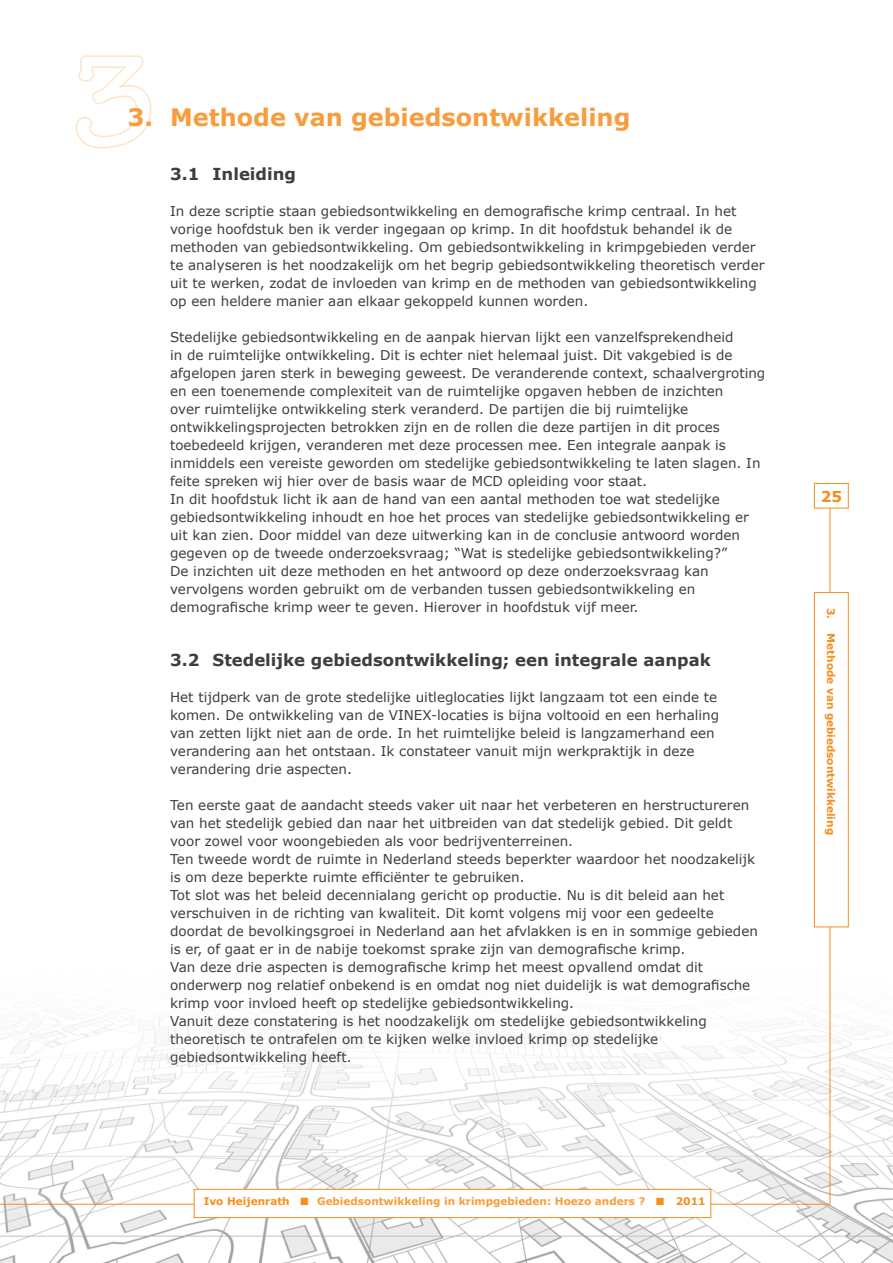
<style>
.page{position:relative;width:893px;height:1263px;background:#fff}
.page>*{position:absolute;margin:0;border:0;box-sizing:border-box;transform-origin:0 0}
._1__hoofdkop{font:700 24px "Verdana";color:#f89d3d}
._2__tussenkop{font:700 16.5px "Verdana";color:#3e3e3f}
.t1{font:700 15px "Verdana";color:#f68e1e}
._3__plattetekst{font:13.5px/18px "Verdana";color:#3e3e3f}
.t2{font:700 10.5px "Verdana";color:#f89d3d}
.t3{font:700 10.5px "Verdana";color:#f68e1e}
.s1{color:#f68e1e}
</style>
<div class="page">
<img style="left:0;top:863px;width:893px;height:400px">
<svg style="left:75px;top:55px;width:77px;height:94px"></svg>
<hr style="left:0;top:1204px;width:829px;height:1px;background:#f68e1e">
<hr style="left:830px;top:497px;width:1px;height:708px;background:#f68e1e">
<div style="left:814px;top:483px;width:35px;height:25px;background:#fff;border:1px solid #f68e1e"></div>
<div style="left:814px;top:592px;width:35px;height:335px;background:#fff;border:1px solid #f68e1e"></div>
<div style="left:194px;top:1189px;width:517px;height:29px;background:#fff;border:1px solid #f68e1e"></div>
<p class="_1__hoofdkop" style="left:128px;top:102px;width:504px">3. Methode van gebiedsontwikkeling</p>
<p class="_2__tussenkop" style="left:170px;top:163px;width:127px">3.1 Inleiding</p>
<p class="_3__plattetekst" style="left:170px;top:202px;width:596px">In deze scriptie staan gebiedsontwikkeling en demografische krimp centraal. In het vorige hoofdstuk ben ik verder ingegaan op krimp. In dit hoofdstuk behandel ik de methoden van gebiedsontwikkeling. Om gebiedsontwikkeling in krimpgebieden verder te analyseren is het noodzakelijk om het begrip gebiedsontwikkeling theoretisch verder uit te werken, zodat de invloeden van krimp en de methoden van gebiedsontwikkeling op een heldere manier aan elkaar gekoppeld kunnen worden.</p>
<p class="_3__plattetekst" style="left:170px;top:328px;width:597px">Stedelijke gebiedsontwikkeling en de aanpak hiervan lijkt een vanzelfsprekendheid<br>in de ruimtelijke ontwikkeling. Dit is echter niet helemaal juist. Dit vakgebied is de afgelopen jaren sterk in beweging geweest. De veranderende context, schaalvergroting en een toenemende complexiteit van de ruimtelijke opgaven hebben de inzichten<br>over ruimtelijke ontwikkeling sterk veranderd. De partijen die bij ruimtelijke ontwikkelingsprojecten betrokken zijn en de rollen die deze partijen in dit proces toebedeeld krijgen, veranderen met deze processen mee. Een integrale aanpak is inmiddels een vereiste geworden om stedelijke gebiedsontwikkeling te laten slagen. In feite spreken wij hier over de basis waar de MCD opleiding voor staat.<br>In dit hoofdstuk licht ik aan de hand van een aantal methoden toe wat stedelijke gebiedsontwikkeling inhoudt en hoe het proces van stedelijke gebiedsontwikkeling er uit kan zien. Door middel van deze uitwerking kan in de conclusie antwoord worden gegeven op de tweede onderzoeksvraag; “Wat is stedelijke gebiedsontwikkeling?”</p>
<p class="_3__plattetekst" style="left:170px;top:562px;width:540px">De inzichten uit deze methoden en het antwoord op deze onderzoeksvraag kan vervolgens worden gebruikt om de verbanden tussen gebiedsontwikkeling en demografische krimp weer te geven. Hierover in hoofdstuk vijf meer.</p>
<p class="_2__tussenkop" style="left:170px;top:649px;width:542px">3.2 Stedelijke gebiedsontwikkeling; een integrale aanpak</p>
<p class="_3__plattetekst" style="left:170px;top:688px;width:551px">Het tijdperk van de grote stedelijke uitleglocaties lijkt langzaam tot een einde te komen. De ontwikkeling van de VINEX-locaties is bijna voltooid en een herhaling van zetten lijkt niet aan de orde. In het ruimtelijke beleid is langzamerhand een verandering aan het ontstaan. Ik constateer vanuit mijn werkpraktijk in deze verandering drie aspecten.</p>
<p class="_3__plattetekst" style="left:170px;top:796px;width:581px">Ten eerste gaat de aandacht steeds vaker uit naar het verbeteren en herstructureren van het stedelijk gebied dan naar het uitbreiden van dat stedelijk gebied. Dit geldt voor zowel voor woongebieden als voor bedrijventerreinen.</p>
<p class="_3__plattetekst" style="left:170px;top:850px;width:587px">Ten tweede wordt de ruimte in Nederland steeds beperkter waardoor het noodzakelijk is om deze beperkte ruimte efficiënter te gebruiken.</p>
<p class="_3__plattetekst" style="left:170px;top:886px;width:589px">Tot slot was het beleid decennialang gericht op productie. Nu is dit beleid aan het verschuiven in de richting van kwaliteit. Dit komt volgens mij voor een gedeelte doordat de bevolkingsgroei in Nederland aan het afvlakken is en in sommige gebieden is er, of gaat er in de nabije toekomst sprake zijn van demografische krimp.</p>
<p class="_3__plattetekst" style="left:170px;top:958px;width:582px">Van deze drie aspecten is demografische krimp het meest opvallend omdat dit onderwerp nog relatief onbekend is en omdat nog niet duidelijk is wat demografische krimp voor invloed heeft op stedelijke gebiedsontwikkeling.</p>
<p class="_3__plattetekst" style="left:170px;top:1012px;width:538px">Vanuit deze constatering is het noodzakelijk om stedelijke gebiedsontwikkeling theoretisch te ontrafelen om te kijken welke invloed krimp op stedelijke gebiedsontwikkeling heeft.</p>
<p class="t2" style="left:204px;top:1195px;width:503px"><span class="s1">Ivo Heijenrath</span> <span class="s1">■</span> Gebiedsontwikkeling in krimpgebieden: Hoezo anders ? <span class="s1">■ 2011</span></p>
<p class="t1" style="left:821px;top:486px;width:23px">25</p>
<p class="t3" style="left:838px;top:608px;width:228px;rotate:90deg">3. Methode van gebiedsontwikkeling</p>
</div>
